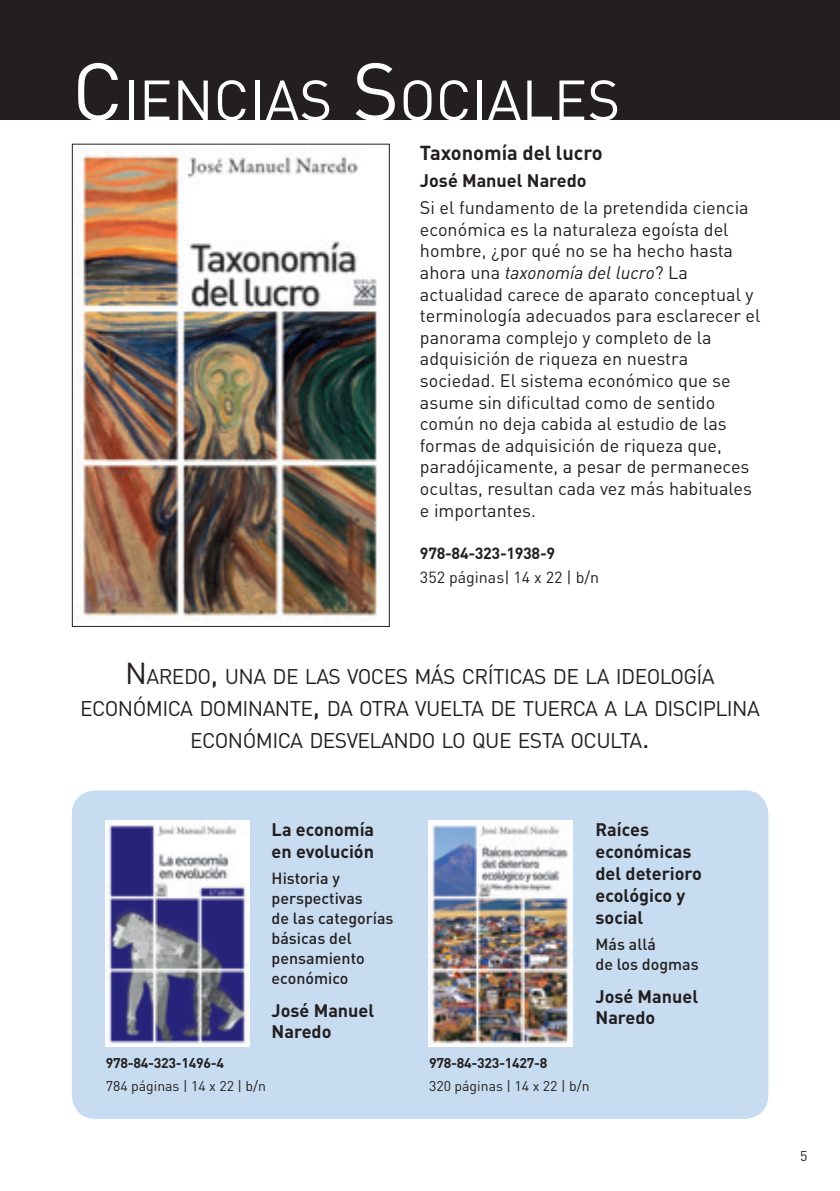
<style>
.page{position:relative;width:840px;height:1191px;background:#fff}
.page>*{position:absolute;margin:0;border:0;box-sizing:border-box;transform-origin:0 0}
.Titulo_libro{font:56px "DIN";color:#fff}
.destacado{font:21px/32px "DIN";letter-spacing:-.03em;color:#231f20;text-align:center}
.Titulo_libro-2{font:700 20px "DIN";color:#231f20}
.Resumen_-_izquierda{font:18px/21.6px "DIN";color:#231f20}
.Titulo_libro-3{font:700 18px/22px "DIN";color:#231f20}
.autor{font:700 18px/21.6px "DIN";color:#231f20}
.subtítulo{font:500 16px/20px "DIN";color:#231f20}
.paginas_formato{font:16px "DIN";color:#231f20}
.isbn{font:700 16px "DIN";letter-spacing:-.02em;color:#231f20}
.paginas_formato-2{font:14px "DIN";color:#231f20}
.isbn-2{font:700 14px "DIN";letter-spacing:-.02em;color:#231f20}
.s1{font-size:80px}
.s2{font-style:italic}
.s3{font-size:30px}
</style>
<div class="page">
<div style="left:0;top:0;width:839px;height:119px;background:#231f20"></div>
<img style="left:74px;top:146px;width:303px;height:475px">
<div style="left:72px;top:144px;width:317px;height:482px;border:1px solid #231f20"></div>
<div style="left:72px;top:790px;width:696px;height:329px;background:#c7dcf1;border-radius:24px"></div>
<img style="left:106px;top:821px;width:143px;height:225px">
<img style="left:428px;top:821px;width:143px;height:225px">
<p class="Titulo_libro" style="left:72px;top:65px;width:549px"><span class="s1">C</span> IENCIAS <span class="s1">S</span>OCIALES</p>
<p class="Titulo_libro-2" style="left:420px;top:139px;width:184px">Taxonomía del lucro</p>
<p class="autor" style="left:420px;top:169px;width:168px">José Manuel Naredo</p>
<p class="Resumen_-_izquierda" style="left:420px;top:196px;width:342px">Si el fundamento de la pretendida ciencia económica es la naturaleza egoísta del hombre, ¿por qué no se ha hecho hasta ahora una <span class="s2">taxonomía del lucro</span>? La actualidad carece de aparato conceptual y terminología adecuados para esclarecer el panorama complejo y completo de la adquisición de riqueza en nuestra sociedad. El sistema económico que se asume sin dificultad como de sentido común no deja cabida al estudio de las formas de adquisición de riqueza que, paradójicamente, a pesar de permaneces ocultas, resultan cada vez más habituales e importantes.</p>
<p class="isbn" style="left:420px;top:542px;width:137px">978-84-323-1938-9</p>
<p class="paginas_formato" style="left:420px;top:567px;width:181px">352 páginas| 14 x 22 | b/n</p>
<p class="destacado" style="left:80px;top:660px;width:681px"><span class="s3">N</span>AREDO<span class="s3">,</span> UNA DE LAS VOCES MÁS CRÍTICAS DE LA IDEOLOGÍA<br>ECONÓMICA DOMINANTE<span class="s3">,</span> DA OTRA VUELTA DE TUERCA A LA DISCIPLINA<br>ECONÓMICA DESVELANDO LO QUE ESTA OCULTA<span class="s3">.</span></p>
<p class="Titulo_libro-3" style="left:271px;top:817px;width:104px">La economía en evolución</p>
<p class="subtítulo" style="left:271px;top:867px;width:123px">Historia y perspectivas<br>de las categorías básicas del pensamiento económico</p>
<p class="autor" style="left:271px;top:998px;width:104px">José Manuel<br>Naredo</p>
<p class="isbn-2" style="left:106px;top:1054px;width:120px">978-84-323-1496-4</p>
<p class="paginas_formato-2" style="left:106px;top:1076px;width:162px">784 páginas | 14 x 22 | b/n</p>
<p class="Titulo_libro-3" style="left:595px;top:817px;width:108px">Raíces económicas del deterioro ecológico y social</p>
<p class="subtítulo" style="left:595px;top:933px;width:105px">Más allá<br>de los dogmas</p>
<p class="autor" style="left:595px;top:984px;width:104px">José Manuel<br>Naredo</p>
<p class="isbn-2" style="left:429px;top:1054px;width:120px">978-84-323-1427-8</p>
<p class="paginas_formato-2" style="left:429px;top:1076px;width:162px">320 páginas | 14 x 22 | b/n</p>
<p class="paginas_formato-2" style="left:799px;top:1146px;width:9px">5</p>
</div>
